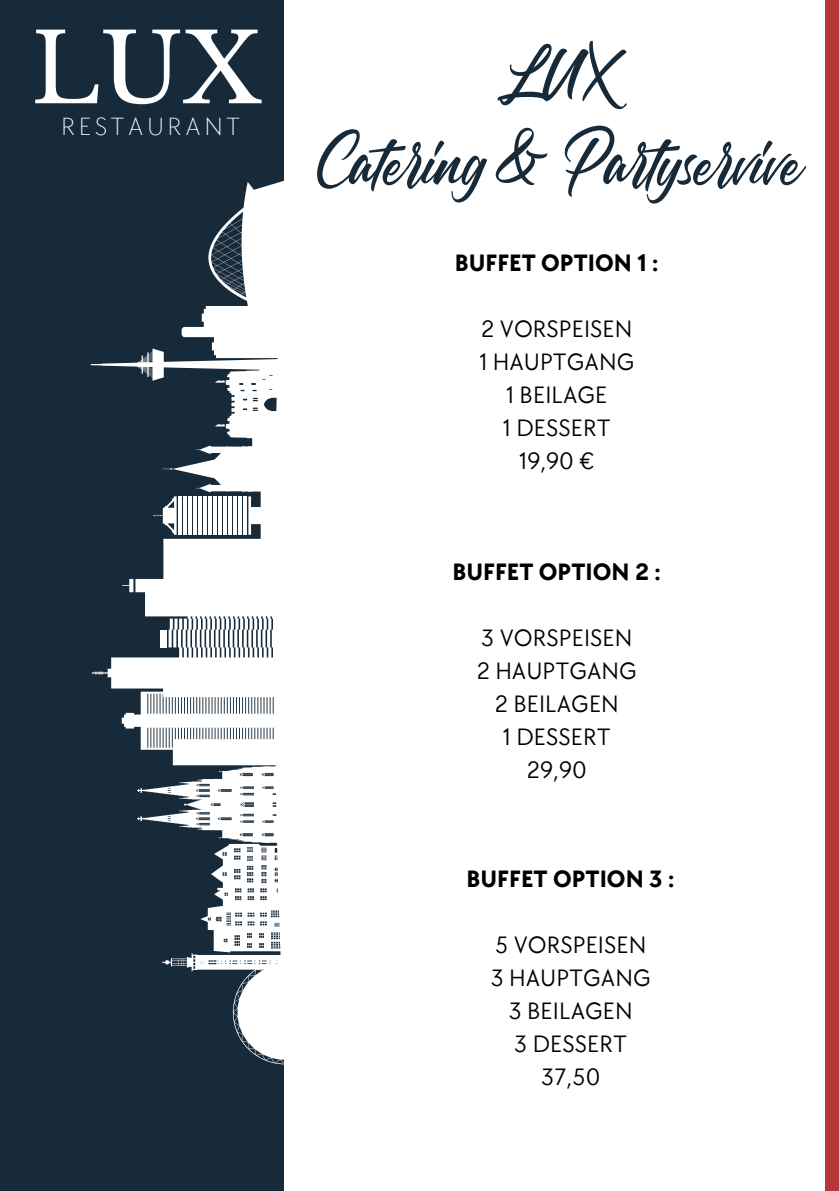
<style>
.page{position:relative;width:839px;height:1191px;background:#fff}
.page>*{position:absolute;margin:0;border:0;box-sizing:border-box;transform-origin:0 0}
.t1{font:96px/90px "RTL Yummy Regular";color:#172a3a;text-align:center}
.t2{font:95.6px "Libre Baskerville";color:#fff}
.t3{font:200 25.6px "TT Chocolates";letter-spacing:.13em;color:#fff}
.t4{font:24.4px "TT Chocolates";color:#000}
.t5{font:700 24.4px "TT Chocolates";color:#000}
</style>
<div class="page">
<div style="left:0;top:0;width:284px;height:1191px;background:#172a3a"></div>
<svg style="left:91px;top:180px;width:193px;height:885px"></svg>
<div style="left:824px;top:0;width:14px;height:1191px;background:#b63838"></div>
<h1 class="t2" style="left:31px;top:11px;width:232px">LUX</h1>
<h2 class="t3" style="left:61px;top:111px;width:181px">RESTAURANT</h2>
<p class="t1" style="left:314px;top:26px;width:486px">LUX<br>Catering&amp;Partyservive</p>
<p class="t5" style="left:455px;top:249px;width:205px">BUFFET OPTION 1 :</p>
<p class="t4" style="left:481px;top:315px;width:153px">2 VORSPEISEN</p>
<h3 class="t4" style="left:479px;top:348px;width:156px">1 HAUPTGANG</h3>
<p class="t4" style="left:506px;top:381px;width:103px">1 BEILAGE</p>
<p class="t4" style="left:503px;top:414px;width:109px">1 DESSERT</p>
<p class="t4" style="left:519px;top:447px;width:77px">19,90 €</p>
<p class="t5" style="left:452px;top:558px;width:210px">BUFFET OPTION 2 :</p>
<h3 class="t4" style="left:481px;top:624px;width:152px">3 VORSPEISEN</h3>
<p class="t4" style="left:476px;top:657px;width:162px">2 HAUPTGANG</p>
<p class="t4" style="left:494px;top:690px;width:126px">2 BEILAGEN</p>
<p class="t4" style="left:503px;top:723px;width:109px">1 DESSERT</p>
<p class="t4" style="left:527px;top:756px;width:61px">29,90</p>
<p class="t5" style="left:466px;top:865px;width:210px">BUFFET OPTION 3 :</p>
<h3 class="t4" style="left:495px;top:931px;width:153px">5 VORSPEISEN</h3>
<p class="t4" style="left:490px;top:964px;width:161px">3 HAUPTGANG</p>
<p class="t4" style="left:508px;top:997px;width:125px">3 BEILAGEN</p>
<p class="t4" style="left:514px;top:1030px;width:114px">3 DESSERT</p>
<p class="t4" style="left:541px;top:1063px;width:61px">37,50</p>
</div>
